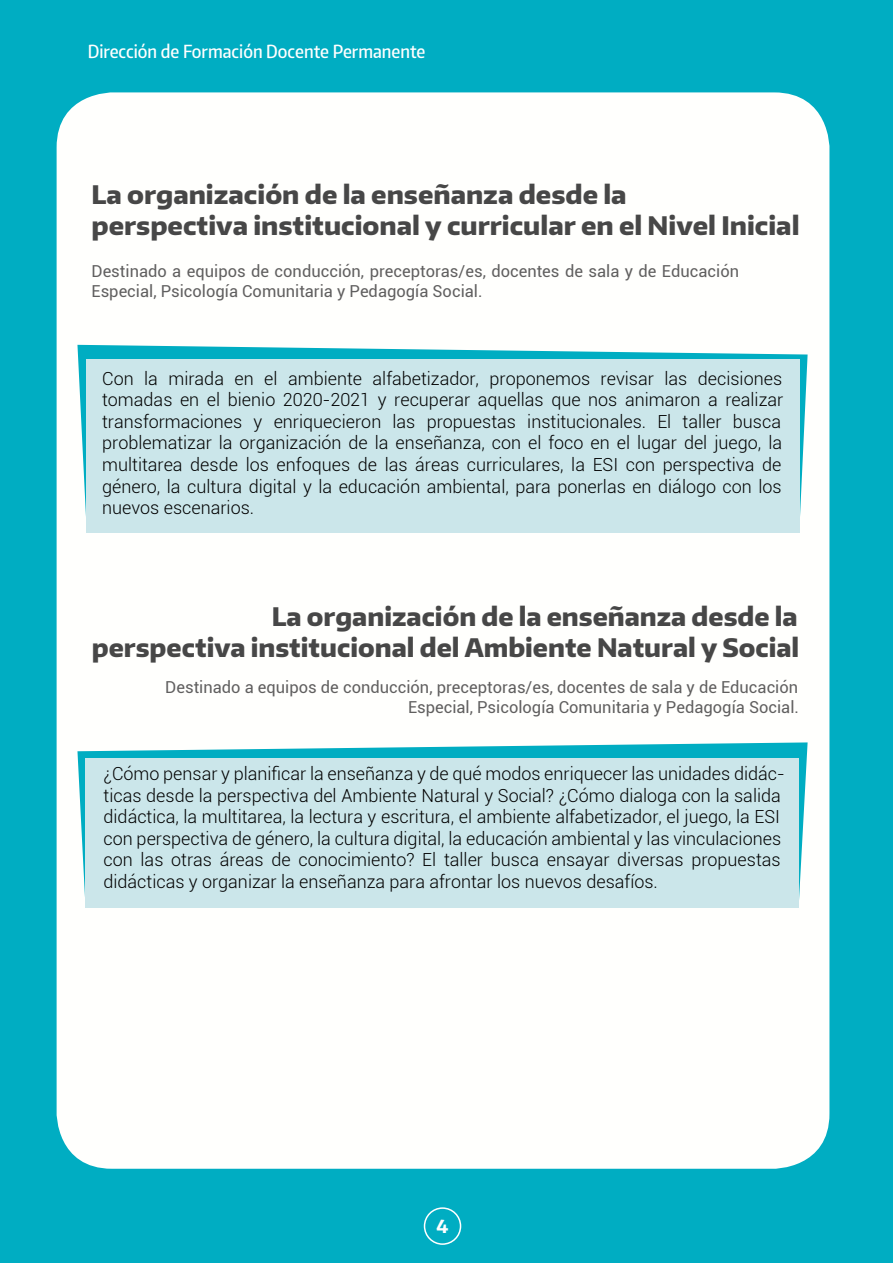
<style>
.page{position:relative;width:893px;height:1263px;background:#00adc2}
.page>*{position:absolute;margin:0;border:0;box-sizing:border-box;transform-origin:0 0}
.t1{font:800 25.5px/30.6px "Encode Sans";color:#474747}
.t2{font:300 18px/21.6px "Roboto";color:#000}
.t3{font:500 18px "Encode Sans Condensed";color:#fff}
.t4{font:700 18px "Encode Sans";color:#fff}
.t5{font:16.5px/19.8px "Roboto";color:#605f5f}
</style>
<div class="page">
<div style="left:57px;top:92px;width:772px;height:1077px;background:#fffffd;border-radius:55px"></div>
<div style="left:424px;top:1207px;width:37px;height:38px;border:2px solid #fff;border-radius:50%"></div>
<svg style="left:77px;top:345px;width:731px;height:181px;fill:#00adc2"></svg>
<div style="left:86px;top:359px;width:713px;height:173px;background:#cbe6ea"></div>
<svg style="left:77px;top:742px;width:731px;height:166px;fill:#00adc2"></svg>
<div style="left:86px;top:758px;width:712px;height:150px;background:#cbe6ea"></div>
<p class="t3" style="left:88px;top:39px;width:339px">Dirección de Formación Docente Permanente</p>
<h1 class="t1" style="left:92px;top:178px;width:709px">La organización de la enseñanza desde la<br>perspectiva institucional y curricular en el Nivel Inicial</h1>
<p class="t5" style="left:92px;top:260px;width:649px">Destinado a equipos de conducción, preceptoras/es, docentes de sala y de Educación<br>Especial, Psicología Comunitaria y Pedagogía Social.</p>
<p class="t2" style="left:102px;top:367px;width:683px">Con la mirada en el ambiente alfabetizador, proponemos revisar las decisiones tomadas en el bienio 2020-2021 y recuperar aquellas que nos animaron a realizar transformaciones y enriquecieron las propuestas institucionales. El taller busca problematizar la organización de la enseñanza, con el foco en el lugar del juego, la multitarea desde los enfoques de las áreas curriculares, la ESI con perspectiva de género, la cultura digital y la educación ambiental, para ponerlas en diálogo con los nuevos escenarios.</p>
<h1 class="t1" style="left:92px;top:601px;width:709px;text-align:right">La organización de la enseñanza desde la<br>perspectiva institucional del Ambiente Natural y Social</h1>
<p class="t5" style="left:165px;top:677px;width:635px;text-align:right">Destinado a equipos de conducción, preceptoras/es, docentes de sala y de Educación<br>Especial, Psicología Comunitaria y Pedagogía Social.</p>
<p class="t2" style="left:103px;top:762px;width:683px">¿Cómo pensar y planificar la enseñanza y de qué modos enriquecer las unidades didác&shy;ticas desde la perspectiva del Ambiente Natural y Social? ¿Cómo dialoga con la salida didáctica, la multitarea, la lectura y escritura, el ambiente alfabetizador, el juego, la ESI con perspectiva de género, la cultura digital, la educación ambiental y las vinculaciones con las otras áreas de conocimiento? El taller busca ensayar diversas propuestas didácticas y organizar la enseñanza para afrontar los nuevos desafíos.</p>
<p class="t4" style="left:436px;top:1214px;width:14px">4</p>
</div>
